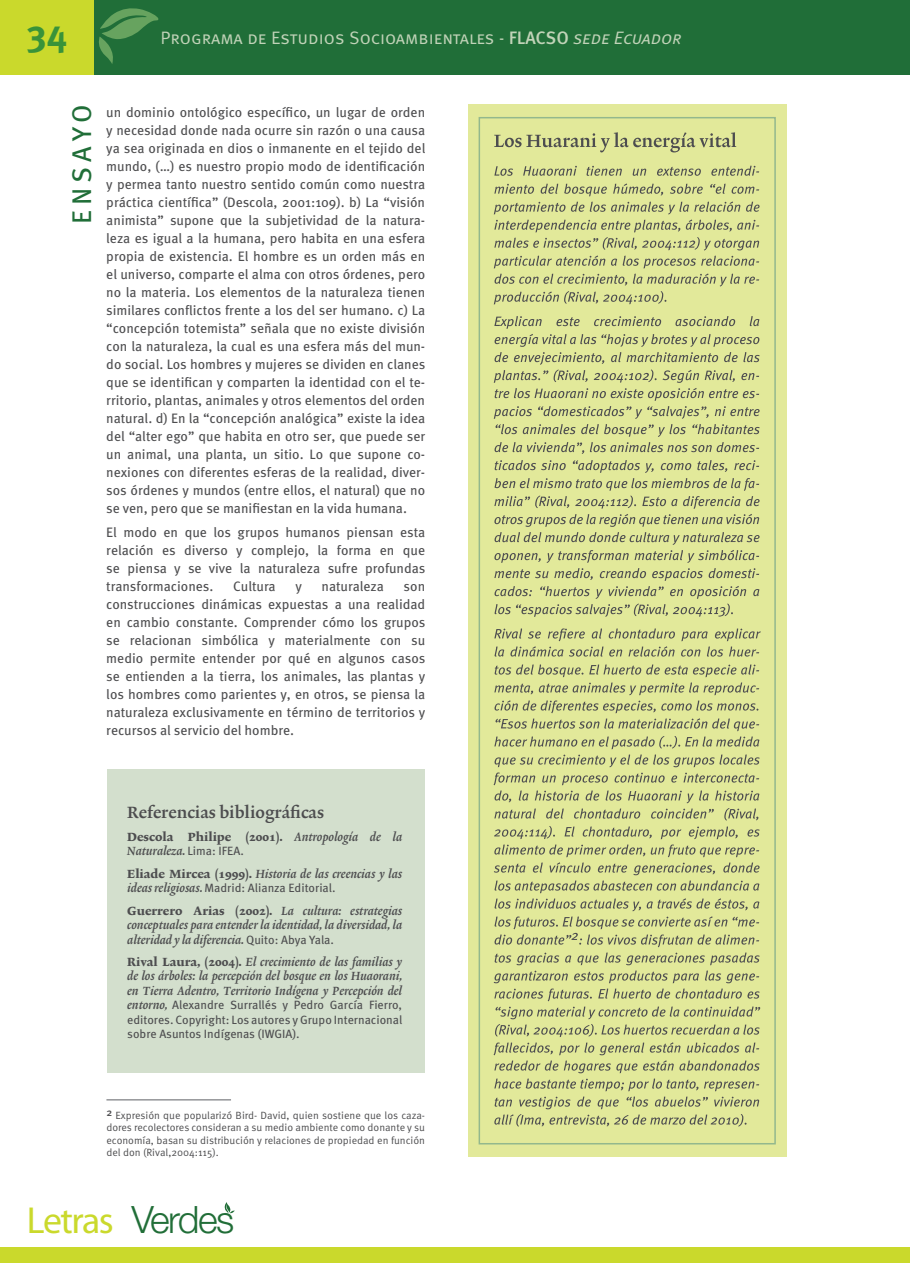
<style>
.page{position:relative;width:910px;height:1263px;background:#fff}
.page>*{position:absolute;margin:0;border:0;box-sizing:border-box;transform-origin:0 0}
.t1{font:37.8px "Myriad Pro";letter-spacing:-.04em;color:#cad92c}
.t2{font:700 37.5px "Meta Pro";color:#399339}
.t3{font:27px "Meta Pro";letter-spacing:.19em;color:#206e38}
.t4{font:18px "Meta Normal CELF Caps";color:#c1d3b8}
.t5{font:500 16.5px "Lexicon No 2 Roman C";color:#4d4d4f}
.t6{font:13.65px/18px "Meta Pro";color:#4d4d4f;text-align:justify}
.t7{font:500 12px/14.4px "Lexicon No 2 Italic C";letter-spacing:-.005em;color:#4d4d4f;text-align:justify}
.t8{font:12px/14.4px "Meta Pro";color:#4d4d4f;text-align:justify}
.t9{font:500 12px "Lexicon No 2 Roman E";color:#4d4d4f}
.t10{font:10.5px/12.6px "Meta Pro";color:#4d4d4f;text-align:justify}
.s1{font-family:"Meta Medium CELF Caps"}
.s2{font-family:"Meta Normal CELF Italic Caps"}
.s3{font-family:"Lexicon No 2 Italic C"}
.s4{font-family:"Meta Pro";font-weight:400}
.s5{font-family:"Lexicon No 2 Roman E"}
.s6{font-family:"Lexicon No 2 Italic C";font-weight:500}
.s7{font-family:"Helvetica Neue LT Std";font-weight:300;color:#216e38}
</style>
<div class="page">
<div style="left:893px;top:0;width:17px;height:75px;background:#206e38"></div>
<div style="left:1px;top:0;width:892px;height:75px;background:#206e38"></div>
<div style="left:0;top:0;width:93px;height:75px;background:#cad92c"></div>
<svg style="left:99px;top:8px;width:60px;height:56px"></svg>
<div style="left:893px;top:1247px;width:17px;height:16px;background:#cad92c"></div>
<div style="left:0;top:1247px;width:893px;height:16px;background:#cad92c"></div>
<svg style="left:225px;top:1202px;width:10px;height:11px"></svg>
<div style="left:468px;top:104px;width:319px;height:1053px;background:#e2e99a"></div>
<svg style="left:493px;top:664px;width:267px;height:463px"></svg>
<svg style="left:494px;top:628px;width:267px;height:29px"></svg>
<svg style="left:494px;top:460px;width:266px;height:157px"></svg>
<svg style="left:494px;top:316px;width:266px;height:138px"></svg>
<svg style="left:494px;top:183px;width:266px;height:121px"></svg>
<svg style="left:494px;top:166px;width:265px;height:10px"></svg>
<svg style="left:494px;top:132px;width:242px;height:20px"></svg>
<div style="left:479px;top:117px;width:297px;height:1027px;border:2px solid #93b88d"></div>
<div style="left:107px;top:769px;width:317px;height:303px;background:#d3dfcd"></div>
<hr style="left:106px;top:1099px;width:125px;height:1px;background:#939598">
<h2 class="t2" style="left:26px;top:10px;width:42px">34</h2>
<h3 class="t4" style="left:161px;top:27px;width:522px">Programa de Estudios Socioambientales - <span class="s1">FLACSO</span> <span class="s2">sede Ecuador</span></h3>
<h3 class="t3" style="left:65px;top:224px;width:121px;rotate:-90deg">ENSAYO</h3>
<p class="t6" style="left:106px;top:103px;width:321px">un dominio ontológico específico, un lugar de orden y necesidad donde nada ocurre sin razón o una causa ya sea originada en dios o inmanente en el tejido del mundo, (…) es nuestro propio modo de identificación y permea tanto nuestro sentido común como nuestra práctica científica” (Descola, 2001:109). b) La “visión animista” supone que la subjetividad de la natura&shy;leza es igual a la humana, pero habita en una esfera propia de existencia. El hombre es un orden más en el universo, comparte el alma con otros órdenes, pero no la materia. Los elementos de la naturaleza tienen similares conflictos frente a los del ser humano. c) La “concepción totemista” señala que no existe división con la naturaleza, la cual es una esfera más del mun&shy;do social. Los hombres y mujeres se dividen en clanes que se identifican y comparten la identidad con el te&shy;rritorio, plantas, animales y otros elementos del orden natural. d) En la “concepción analógica” existe la idea del “alter ego” que habita en otro ser, que puede ser un animal, una planta, un sitio. Lo que supone co&shy;nexiones con diferentes esferas de la realidad, diver&shy;sos órdenes y mundos (entre ellos, el natural) que no se ven, pero que se manifiestan en la vida humana.</p>
<p class="t6" style="left:106px;top:524px;width:321px">El modo en que los grupos humanos piensan esta relación es diverso y complejo, la forma en que se piensa y se vive la naturaleza sufre profundas transformaciones.</p>
<p class="t6" style="left:233px;top:578px;width:44px">Cultura</p>
<p class="t6" style="left:295px;top:578px;width:8px">y</p>
<p class="t6" style="left:322px;top:578px;width:64px">naturaleza</p>
<p class="t6" style="left:106px;top:578px;width:321px;text-indent:297px">son construcciones dinámicas expuestas a una realidad en cambio constante. Comprender cómo los grupos se relacionan simbólica y materialmente con su medio permite entender por qué en algunos casos se entienden a la tierra, los animales, las plantas y los hombres como parientes y, en otros, se piensa la naturaleza exclusivamente en término de territorios y recursos al servicio del hombre.</p>
<p class="t5" style="left:127px;top:803px;width:198px">Referencias bibliográficas</p>
<p class="t9" style="left:127px;top:830px;width:276px">Descola Philipe (2001). <span class="s3">Antropología de la</span></p>
<p class="t7" style="left:127px;top:840px;width:276px;line-height:22.5px">Naturaleza. <span class="s4">Lima: IFEA.<br></span><span class="s5">Eliade Mircea (1999).</span> Historia de las creencias y las</p>
<p class="t8" style="left:127px;top:881px;width:210px"><span class="s6">ideas religiosas.</span> Madrid: Alianza Editorial.</p>
<p class="t7" style="left:127px;top:904px;width:276px"><span class="s5">Guerrero Arias (2002).</span> La cultura: estrategias conceptuales para entender la identidad, la diversidad, la alteridad y la diferencia. <span class="s4">Quito: Abya Yala.</span></p>
<p class="t7" style="left:127px;top:955px;width:276px"><span class="s5">Rival Laura, (2004).</span> El crecimiento de las familias y de los árboles: la percepción del bosque en los Huaorani, en Tierra Adentro, Territorio Indígena y Percepción del</p>
<p class="t8" style="left:127px;top:998px;width:277px"><span class="s6">entorno,</span> Alexandre Surrallés y Pedro García Fierro, editores. Copyright: Los autores y Grupo Internacional sobre Asuntos Indígenas (IWGIA).</p>
<p class="t10" style="left:106px;top:1109px;width:320px"><sup>2</sup> Expresión que popularizó Bird- David, quien sostiene que los caza&shy;dores recolectores consideran a su medio ambiente como donante y su economía, basan su distribución y relaciones de propiedad en función del don (Rival,2004:115).</p>
<h1 class="t1" style="left:27px;top:1197px;width:209px">Letras <span class="s7">Verdes</span></h1>
</div>
